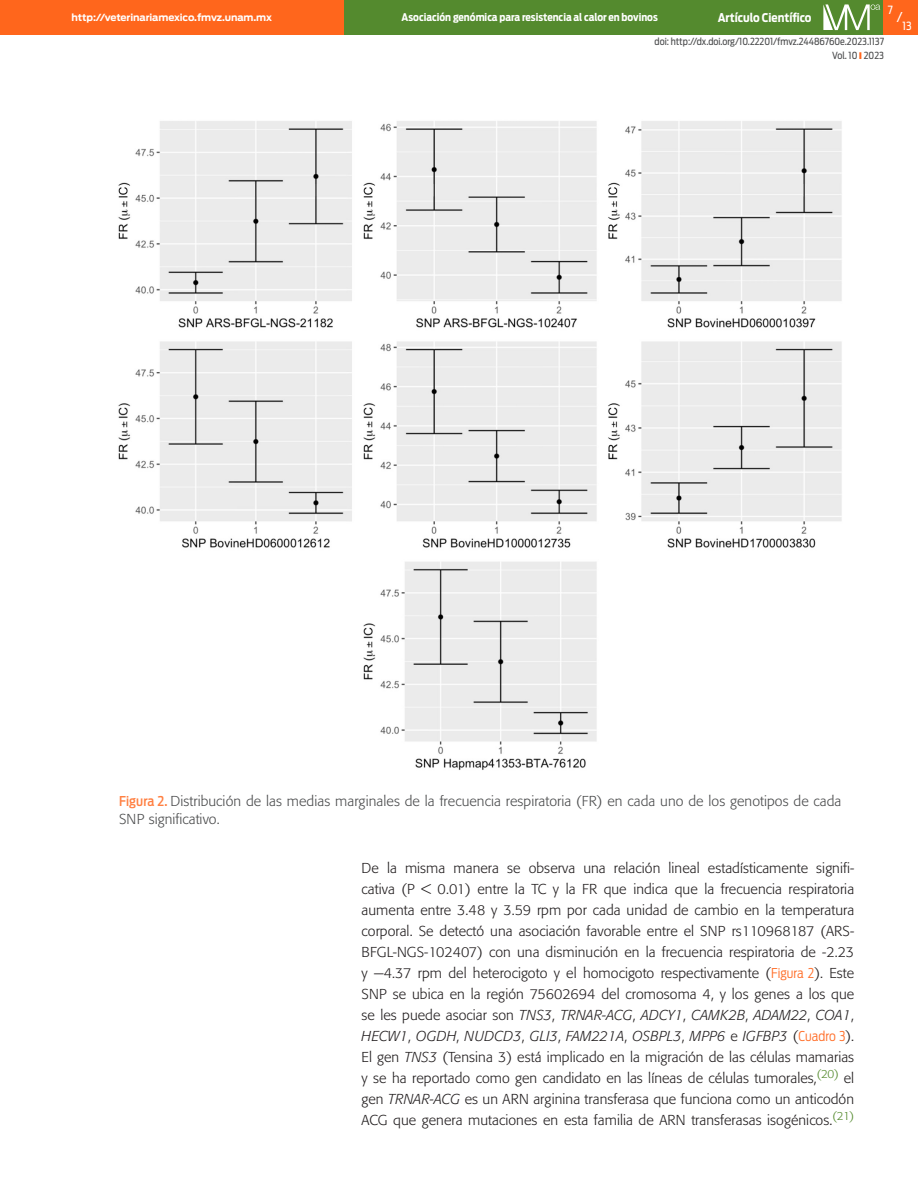
<style>
.page{position:relative;width:918px;height:1188px;background:#fff}
.page>*{position:absolute;margin:0;border:0;box-sizing:border-box;transform-origin:0 0}
._04_texto_1a{font:300 14.25px/21px "Formata";letter-spacing:.005em;color:#231f20;text-align:justify}
._07_figura_pie{font:300 14.25px/18px "Formata";letter-spacing:.005em;color:#4b4c4d}
.t1{font:13.5px "Antenna Cond";color:#fff}
.t2{font:700 12px "Antenna Cond";color:#fff}
.t3{font:11.25px "Antenna Cond";color:#fff}
.t4{font:700 10.5px "Antenna Cond";color:#fff}
.t5{font:9.75px/13.8px "Antenna Cond";color:#4b4c4d;text-align:right}
.t6{font:700 9.75px "Antenna";letter-spacing:-.01em;color:#fff}
.s1{font-family:"Antenna Cond";font-weight:500;font-size:13.5px;color:#ff8042}
.s2{font-family:"Antenna Cond";font-size:13.5px;color:#ff6f2a}
.s3{font-style:italic}
</style>
<div class="page">
<div style="left:344px;top:0;width:543px;height:34px;background:#548a2e"></div>
<svg style="left:823px;top:4px;width:57px;height:26px"></svg>
<div style="left:884px;top:0;width:34px;height:34px;background:#ff661c"></div>
<div style="left:0;top:0;width:344px;height:34px;background:#ff661c"></div>
<img style="left:118px;top:121px;width:724px;height:649px">
<p class="t6" style="left:72px;top:12px;width:202px">http://veterinariamexico.fmvz.unam.mx</p>
<p class="t3" style="left:888px;top:3px;width:6px">7</p>
<p class="t4" style="left:402px;top:11px;width:258px">Asociación genómica para resistencia al calor en bovinos</p>
<p class="t2" style="left:718px;top:10px;width:95px">Artículo Científico</p>
<p class="t5" style="left:655px;top:35px;width:231px">doi: http://dx.doi.org/10.22201/fmvz.24486760e.2023.1137<br>Vol. 10 2023</p>
<p class="t1" style="left:897px;top:9px;width:7px">/</p>
<p class="t3" style="left:903px;top:19px;width:10px">13</p>
<p class="_07_figura_pie" style="left:119px;top:792px;width:724px"><span class="s1">Figura 2.</span> Distribución de las medias marginales de la frecuencia respiratoria (FR) en cada uno de los genotipos de cada<br>SNP significativo.</p>
<p class="_04_texto_1a" style="left:362px;top:858px;width:494px">De la misma manera se observa una relación lineal estadísticamente signifi&shy;cativa (P &lt; 0.01) entre la TC y la FR que indica que la frecuencia respiratoria aumenta entre 3.48 y 3.59 rpm por cada unidad de cambio en la temperatura corporal. Se detectó una asociación favorable entre el SNP rs110968187 (ARS-BFGL-NGS-102407) con una disminución en la frecuencia respiratoria de -2.23 y −4.37 rpm del heterocigoto y el homocigoto respectivamente (<span class="s2">Figura 2</span>). Este SNP se ubica en la región 75602694 del cromosoma 4, y los genes a los que se les puede asociar son <span class="s3">TNS3</span>, <span class="s3">TRNAR-ACG</span>, <span class="s3">ADCY1</span>, <span class="s3">CAMK2B</span>, <span class="s3">ADAM22</span>, <span class="s3">COA1</span>, <span class="s3">HECW1</span>, <span class="s3">OGDH</span>, <span class="s3">NUDCD3</span>, <span class="s3">GLI3</span>, <span class="s3">FAM221A</span>, <span class="s3">OSBPL3</span>, <span class="s3">MPP6</span> e <span class="s3">IGFBP3</span> (<span class="s2">Cuadro 3</span>).<br>El gen <span class="s3">TNS3</span> (Tensina 3) está implicado en la migración de las células mamarias y se ha reportado como gen candidato en las líneas de células tumorales,<sup>(20)</sup> el gen <span class="s3">TRNAR-ACG</span> es un ARN arginina transferasa que funciona como un anticodón ACG que genera mutaciones en esta familia de ARN transferasas isogénicos.<sup>(21)</sup></p>
</div>
